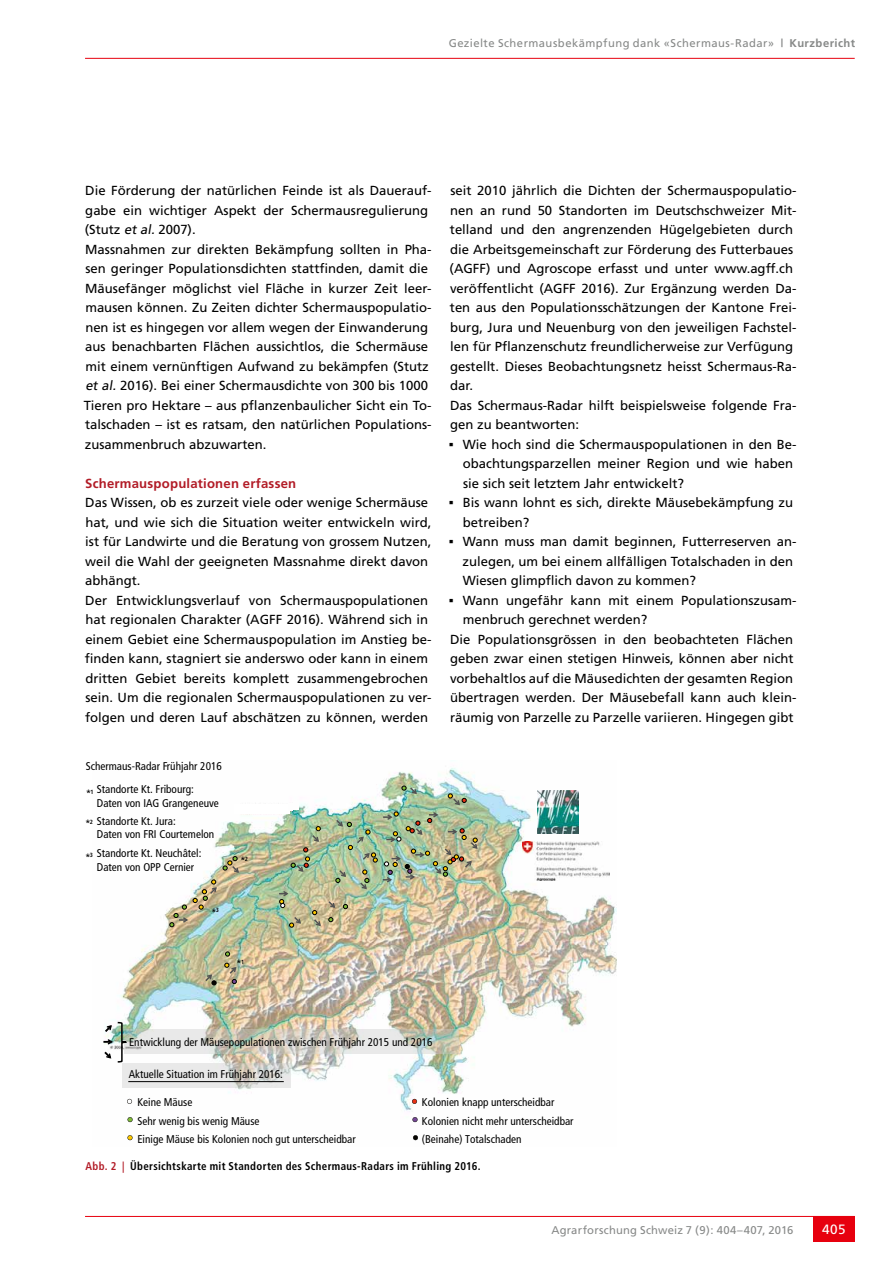
<style>
.page{position:relative;width:893px;height:1263px;background:#fff}
.page>*{position:absolute;margin:0;border:0;box-sizing:border-box;transform-origin:0 0}
.t1{font:13.5px "Frutiger";color:#fff}
.t2{font:13.2px/19.5px "Frutiger";color:#000}
.t3{font:700 13.2px "Frutiger";letter-spacing:.015em;color:#b21c27}
.t4{font:condensed 11.25px/18.5px "Frutiger";color:#000}
.t5{font:700 condensed 11.25px "Frutiger";letter-spacing:.03em;color:#000}
.t6{font:11.25px "Frutiger";letter-spacing:.04em;color:#878988}
.t7{font:11.25px "Frutiger";letter-spacing:.015em;color:#878988}
.s1{font-weight:700}
.s2{font-style:italic}
.s3{font-family:"Universal Newswith Comm Pi"}
.s4{color:#b21c27}
</style>
<div class="page">
<hr style="left:85px;top:58px;width:770px;height:1px;background:#e7000e">
<hr style="left:85px;top:1216px;width:770px;height:1px;background:#e7000e">
<div style="left:813px;top:1216px;width:42px;height:26px;background:#e7000e"></div>
<img style="left:120px;top:768px;width:496px;height:373px">
<img style="left:383px;top:956px;width:36px;height:10px">
<img style="left:235px;top:804px;width:54px;height:9px">
<svg style="left:288px;top:801px;width:10px;height:10px"></svg>
<svg style="left:343px;top:904px;width:5px;height:5px"></svg>
<svg style="left:128px;top:1117px;width:5px;height:5px"></svg>
<svg style="left:127px;top:1135px;width:6px;height:5px"></svg>
<svg style="left:412px;top:1099px;width:5px;height:5px"></svg>
<svg style="left:412px;top:1117px;width:6px;height:5px"></svg>
<svg style="left:127px;top:1092px;width:5px;height:12px"></svg>
<svg style="left:413px;top:1135px;width:5px;height:5px"></svg>
<svg style="left:225px;top:952px;width:5px;height:4px"></svg>
<img style="left:538px;top:790px;width:40px;height:43px">
<img style="left:523px;top:841px;width:86px;height:40px">
<svg style="left:312px;top:899px;width:24px;height:28px"></svg>
<svg style="left:128px;top:1029px;width:330px;height:24px;background:#d1d2c9"></svg>
<svg style="left:103px;top:1021px;width:25px;height:42px"></svg>
<svg style="left:122px;top:1063px;width:168px;height:24px;background:#dfdfdd"></svg>
<hr style="left:128px;top:1081px;width:156px;height:1px;background:#000">
<svg style="left:204px;top:973px;width:12px;height:12px"></svg>
<svg style="left:223px;top:856px;width:17px;height:18px"></svg>
<svg style="left:448px;top:794px;width:18px;height:12px"></svg>
<svg style="left:402px;top:786px;width:16px;height:9px"></svg>
<svg style="left:225px;top:963px;width:13px;height:21px"></svg>
<svg style="left:291px;top:826px;width:30px;height:47px"></svg>
<svg style="left:279px;top:891px;width:9px;height:17px"></svg>
<svg style="left:289px;top:915px;width:13px;height:12px"></svg>
<img style="left:335px;top:812px;width:144px;height:78px">
<img style="left:170px;top:880px;width:48px;height:47px">
<p class="t6" style="left:449px;top:36px;width:408px">Gezielte Schermausbekämpfung dank «Schermaus-Radar» <span class="s1">| Kurzbericht</span></p>
<p class="t2" style="left:84px;top:181px;width:349px">Die Förderung der natürlichen Feinde ist als Dauerauf&shy;gabe ein wichtiger Aspekt der Schermausregulierung (Stutz <span class="s2">et al.</span> 2007).<br>Massnahmen zur direkten Bekämpfung sollten in Pha&shy;sen geringer Populationsdichten stattfinden, damit die Mäusefänger möglichst viel Fläche in kurzer Zeit leer&shy;mausen können. Zu Zeiten dichter Schermauspopulatio&shy;nen ist es hingegen vor allem wegen der Einwanderung aus benachbarten Flächen aussichtlos, die Schermäuse mit einem vernünftigen Aufwand zu bekämpfen (Stutz <span class="s2">et al.</span> 2016). Bei einer Schermausdichte von 300 bis 1000<br>Tieren pro Hektare – aus pflanzenbaulicher Sicht ein To&shy;talschaden – ist es ratsam, den natürlichen Populations&shy;zusammenbruch abzuwarten.</p>
<p class="t3" style="left:85px;top:475px;width:213px">Schermauspopulationen erfassen</p>
<p class="t2" style="left:85px;top:493px;width:348px">Das Wissen, ob es zurzeit viele oder wenige Schermäuse hat, und wie sich die Situation weiter entwickeln wird, ist für Landwirte und die Beratung von grossem Nutzen, weil die Wahl der geeigneten Massnahme direkt davon abhängt.<br>Der Entwicklungsverlauf von Schermauspopulationen hat regionalen Charakter (AGFF 2016). Während sich in einem Gebiet eine Schermauspopulation im Anstieg be&shy;finden kann, stagniert sie anderswo oder kann in einem dritten Gebiet bereits komplett zusammengebrochen sein. Um die regionalen Schermauspopulationen zu ver&shy;folgen und deren Lauf abschätzen zu können, werden</p>
<p class="t4" style="left:86px;top:757px;width:138px">Schermaus-Radar Frühjahr 2016</p>
<p class="t4" style="left:97px;top:783px;width:123px;line-height:13.5px">Standorte Kt. Fribourg:<br>Daten von IAG Grangeneuve</p>
<p class="t4" style="left:97px;top:846px;width:106px;line-height:13.5px">Standorte Kt. Neuchâtel:<br>Daten von OPP Cernier</p>
<p class="t4" style="left:86px;top:784px;width:9px">*<sup>1</sup></p>
<p class="t4" style="left:85px;top:815px;width:9px">*<sup>2</sup></p>
<p class="t4" style="left:85px;top:849px;width:9px">*<sup>3</sup></p>
<p class="t4" style="left:97px;top:814px;width:119px;line-height:13.5px">Standorte Kt. Jura:<br>Daten von FRI Courtemelon</p>
<p class="t4" style="left:211px;top:903px;width:9px">*<sup>3</sup></p>
<p class="t4" style="left:240px;top:852px;width:9px">*<sup>2</sup></p>
<p class="t2" style="left:450px;top:181px;width:348px">seit 2010 jährlich die Dichten der Schermauspopulatio&shy;nen an rund 50 Standorten im Deutschschweizer Mit&shy;telland und den angrenzenden Hügelgebieten durch die Arbeitsgemeinschaft zur Förderung des Futterbaues (AGFF) und Agroscope erfasst und unter www.agff.ch veröffentlicht (AGFF 2016). Zur Ergänzung werden Da&shy;ten aus den Populationsschätzungen der Kantone Frei&shy;burg, Jura und Neuenburg von den jeweiligen Fachstel&shy;len für Pflanzenschutz freundlicherweise zur Verfügung gestellt. Dieses Beobachtungsnetz heisst Schermaus-Ra&shy;dar.<br>Das Schermaus-Radar hilft beispielsweise folgende Fra&shy;gen zu beantworten:</p>
<p class="t2" style="left:463px;top:434px;width:335px;text-indent:-13px"><span class="s3">▪</span> Wie hoch sind die Schermauspopulationen in den Be&shy;obachtungsparzellen meiner Region und wie haben sie sich seit letztem Jahr entwickelt?</p>
<p class="t2" style="left:463px;top:493px;width:332px;text-indent:-13px"><span class="s3">▪</span> Bis wann lohnt es sich, direkte Mäusebekämpfung zu betreiben?</p>
<p class="t2" style="left:462px;top:532px;width:335px;text-indent:-13px"><span class="s3">▪</span> Wann muss man damit beginnen, Futterreserven an&shy;zulegen, um bei einem allfälligen Totalschaden in den<br>Wiesen glimpflich davon zu kommen?</p>
<p class="t2" style="left:450px;top:590px;width:348px"><span class="s3">▪</span> Wann ungefähr kann mit einem Populationszusam-</p>
<p class="t2" style="left:463px;top:610px;width:186px">menbruch gerechnet werden?</p>
<p class="t2" style="left:450px;top:629px;width:344px">Die Populationsgrössen in den beobachteten Flächen</p>
<p class="t2" style="left:450px;top:649px;width:345px">geben zwar einen stetigen Hinweis, können aber nicht</p>
<p class="t2" style="left:450px;top:668px;width:345px">vorbehaltlos auf die Mäusedichten der gesamten Region</p>
<p class="t2" style="left:450px;top:688px;width:348px">übertragen werden. Der Mäusebefall kann auch klein-</p>
<p class="t2" style="left:450px;top:707px;width:345px">räumig von Parzelle zu Parzelle variieren. Hingegen gibt</p>
<p class="t4" style="left:236px;top:955px;width:9px">*<sup>1</sup></p>
<p class="t4" style="left:129px;top:1033px;width:305px">Entwicklung der Mäusepopulationen zwischen Frühjahr 2015 und 2016</p>
<p class="t4" style="left:129px;top:1065px;width:156px">Aktuelle Situation im Frühjahr 2016:</p>
<p class="t4" style="left:137px;top:1093px;width:220px">Keine Mäuse<br>Sehr wenig bis wenig Mäuse<br>Einige Mäuse bis Kolonien noch gut unterscheidbar</p>
<p class="t4" style="left:422px;top:1093px;width:153px">Kolonien knapp unterscheidbar<br>Kolonien nicht mehr unterscheidbar (Beinahe) Totalschaden</p>
<p class="t5" style="left:85px;top:1159px;width:397px"><span class="s4">Abb. 2 |</span> Übersichtskarte mit Standorten des Schermaus-Radars im Frühling 2016.</p>
<p class="t7" style="left:551px;top:1223px;width:243px">Agrarforschung Schweiz 7 (9): 404–407, 2016</p>
<p class="t1" style="left:822px;top:1221px;width:25px">405</p>
</div>
